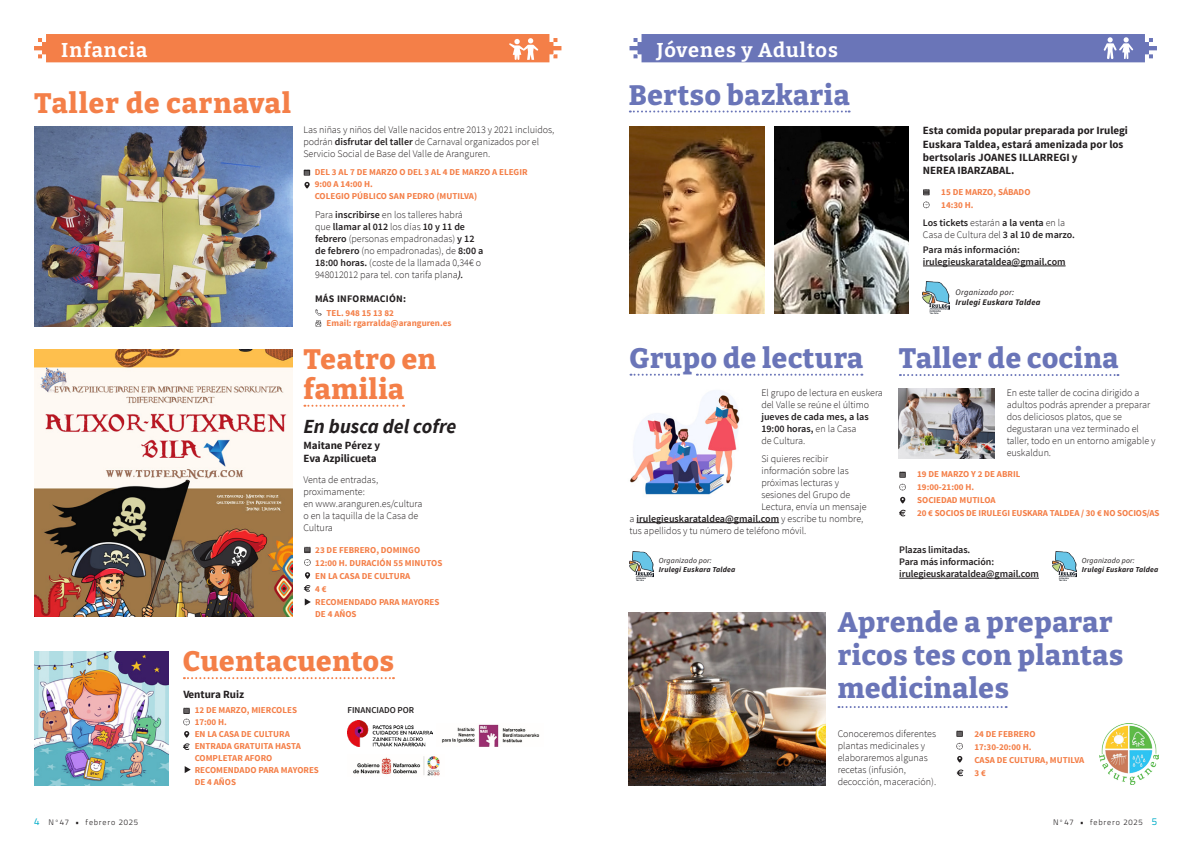
<style>
.page{position:relative;width:1191px;height:842px;background:#fff}
.page>*{position:absolute;margin:0;border:0;box-sizing:border-box;transform-origin:0 0}
.t1{font:800 28px/33px "Bitter";letter-spacing:.025em;color:#6a75b8}
.t2{font:800 28px/30px "Bitter";letter-spacing:.025em;color:#f47f48}
.t3{font:700 20px "Bitter";letter-spacing:.05em;color:#fff}
.t4{font:italic 700 20px "Source Sans Pro";color:#231f20}
.t5{font:700 11px/13.2px "Source Sans Pro";color:#231f20}
.t6{font:300 10px/12px "Source Sans Pro";color:#231f20}
.t7{font:600 10px/12px "Source Sans Pro";letter-spacing:-.005em;color:#231f20}
.t8{font:700 10px "Source Sans Pro";letter-spacing:.025em;color:#231f20}
.t9{font:700 9px/13px "Source Sans Pro";color:#f47f48}
.t10{font:600 9px "Source Sans Pro";color:#231f20}
.t11{font:italic 700 8.4px "Source Sans Pro";letter-spacing:.025em;color:#231f20}
.t12{font:italic 8.4px "Source Sans Pro";letter-spacing:.025em;color:#231f20}
.t13{font:8px "Titillium Text 25 L 250 wt";letter-spacing:.1em;color:#231f20}
.t14{font:italic 700 7.6px "Source Sans Pro";letter-spacing:.025em;color:#231f20}
.t15{font:italic 7.6px "Source Sans Pro";letter-spacing:.025em;color:#231f20}
.s1{font-weight:600}
.s2{font-weight:600;font-style:italic}
.s3{font-weight:300}
.s4{font-family:"Titillium Text 25 L 400 wt";font-size:10px;color:#00acc8}
</style>
<div class="page">
<div style="left:34px;top:34px;width:527px;height:28px;background:#f47f48"></div>
<img style="left:34px;top:127px;width:258px;height:200px">
<img style="left:34px;top:349px;width:258px;height:268px">
<svg style="left:304px;top:169px;width:6px;height:7px"></svg>
<svg style="left:304px;top:182px;width:6px;height:7px"></svg>
<svg style="left:315px;top:309px;width:7px;height:18px"></svg>
<svg style="left:304px;top:405px;width:100px;height:2px"></svg>
<svg style="left:304px;top:547px;width:6px;height:6px"></svg>
<svg style="left:305px;top:572px;width:5px;height:7px"></svg>
<svg style="left:304px;top:559px;width:7px;height:7px"></svg>
<svg style="left:304px;top:585px;width:6px;height:7px"></svg>
<svg style="left:305px;top:598px;width:6px;height:7px"></svg>
<div style="left:629px;top:34px;width:528px;height:28px;background:#6a75b8"></div>
<hr style="left:636px;top:522px;width:143px;height:1px;background:#231f20">
<svg style="left:630px;top:111px;width:219px;height:2px"></svg>
<svg style="left:184px;top:677px;width:210px;height:2px"></svg>
<svg style="left:183px;top:707px;width:7px;height:18px"></svg>
<svg style="left:183px;top:731px;width:7px;height:19px"></svg>
<svg style="left:185px;top:766px;width:6px;height:7px"></svg>
<img style="left:347px;top:720px;width:85px;height:26px">
<img style="left:353px;top:756px;width:87px;height:20px">
<img style="left:441px;top:724px;width:99px;height:22px">
<hr style="left:923px;top:266px;width:142px;height:1px;background:#231f20">
<svg style="left:899px;top:471px;width:6px;height:7px"></svg>
<svg style="left:900px;top:497px;width:5px;height:6px"></svg>
<svg style="left:899px;top:484px;width:7px;height:6px"></svg>
<svg style="left:899px;top:510px;width:6px;height:6px"></svg>
<img style="left:923px;top:282px;width:26px;height:32px">
<img style="left:629px;top:551px;width:24px;height:29px">
<img style="left:1052px;top:551px;width:24px;height:29px">
<svg style="left:900px;top:374px;width:218px;height:2px"></svg>
<svg style="left:697px;top:374px;width:165px;height:2px"></svg>
<svg style="left:630px;top:374px;width:49px;height:2px"></svg>
<img style="left:899px;top:389px;width:95px;height:70px">
<hr style="left:899px;top:578px;width:140px;height:1px;background:#231f20">
<img style="left:630px;top:390px;width:110px;height:105px">
<svg style="left:838px;top:706px;width:168px;height:2px"></svg>
<svg style="left:956px;top:730px;width:6px;height:7px"></svg>
<svg style="left:957px;top:756px;width:5px;height:7px"></svg>
<svg style="left:956px;top:743px;width:7px;height:6px"></svg>
<svg style="left:956px;top:769px;width:7px;height:7px"></svg>
<img style="left:1099px;top:724px;width:59px;height:61px">
<img style="left:774px;top:127px;width:134px;height:187px">
<img style="left:629px;top:127px;width:135px;height:187px">
<svg style="left:923px;top:189px;width:6px;height:6px"></svg>
<svg style="left:923px;top:202px;width:6px;height:6px"></svg>
<img style="left:34px;top:652px;width:135px;height:133px">
<img style="left:629px;top:613px;width:197px;height:172px">
<h2 class="t3" style="left:61px;top:34px;width:88px">Infancia</h2>
<h1 class="t2" style="left:34px;top:86px;width:258px">Taller de carnaval</h1>
<p class="t6" style="left:303px;top:124px;width:252px">Las niñas y niños del Valle nacidos entre 2013 y 2021 incluidos, podrán <span class="s1">disfrutar del taller</span> de Carnaval organizados por el<br>Servicio Social de Base del Valle de Aranguren.</p>
<p class="t9" style="left:315px;top:166px;width:214px;line-height:12px">DEL 3 AL 7 DE MARZO O DEL 3 AL 4 DE MARZO A ELEGIR<br>9:00 A 14:00 H.<br>COLEGIO PÚBLICO SAN PEDRO (MUTILVA)</p>
<p class="t6" style="left:315px;top:209px;width:170px">Para <span class="s1">inscribirse</span> en los talleres habrá<br>que <span class="s1">llamar al 012</span> los días <span class="s1">10 y 11 de febrero</span> (personas empadronadas) <span class="s1">y 12 de febrero</span> (no empadronadas), de <span class="s1">8:00 a 18:00 horas.</span> (coste de la llamada 0,34€ o 948012012 para tel. con tarifa plana<span class="s2">).</span></p>
<p class="t8" style="left:315px;top:292px;width:92px">MÁS INFORMACIÓN:</p>
<p class="t9" style="left:326px;top:308px;width:126px;line-height:10.8px">TEL. 948 15 13 82<br>Email: rgarralda@aranguren.es</p>
<h1 class="t2" style="left:303px;top:342px;width:134px">Teatro en familia</h1>
<h2 class="t4" style="left:303px;top:413px;width:154px">En busca del cofre</h2>
<p class="t5" style="left:303px;top:439px;width:78px">Maitane Pérez y<br>Eva Azpilicueta</p>
<p class="t6" style="left:303px;top:473px;width:121px">Venta de entradas, proximamente:<br>en www.aranguren.es/cultura o en la taquilla de la Casa de<br>Cultura</p>
<p class="t9" style="left:315px;top:544px;width:129px">23 DE FEBRERO, DOMINGO<br>12:00 H. DURACIÓN 55 MINUTOS<br>EN LA CASA DE CULTURA<br>4 €<br>RECOMENDADO PARA MAYORES</p>
<p class="t9" style="left:315px;top:608px;width:43px">DE 4 AÑOS</p>
<h1 class="t2" style="left:183px;top:644px;width:213px">Cuentacuentos</h1>
<p class="t5" style="left:183px;top:689px;width:62px">Ventura Ruiz</p>
<p class="t9" style="left:195px;top:705px;width:126px;line-height:12px">12 DE MARZO, MIERCOLES<br>17:00 H.<br>EN LA CASA DE CULTURA<br>ENTRADA GRATUITA HASTA<br>COMPLETAR AFORO<br>RECOMENDADO PARA MAYORES<br>DE 4 AÑOS</p>
<p class="t10" style="left:347px;top:705px;width:68px">FINANCIADO POR</p>
<h2 class="t3" style="left:657px;top:34px;width:183px">Jóvenes y Adultos</h2>
<h1 class="t1" style="left:629px;top:76px;width:222px">Bertso bazkaria</h1>
<p class="t5" style="left:923px;top:124px;width:206px">Esta comida popular preparada por Irulegi Euskara Taldea, estará amenizada por los bertsolaris JOANES ILLARREGI y<br>NEREA IBARZABAL.</p>
<p class="t9" style="left:941px;top:186px;width:91px">15 DE MARZO, SÁBADO<br>14:30 H.</p>
<p class="t7" style="left:923px;top:217px;width:153px">Los tickets <span class="s3">estarán</span> a la venta <span class="s3">en la<br>Casa de Cultura del</span> 3 al 10 de marzo.</p>
<p class="t7" style="left:923px;top:244px;width:144px">Para más información: irulegieuskarataldea@gmail.com</p>
<p class="t12" style="left:955px;top:287px;width:60px">Organizado por:</p>
<p class="t11" style="left:955px;top:296px;width:86px">Irulegi Euskara Taldea</p>
<h1 class="t1" style="left:629px;top:340px;width:235px">Grupo de lectura</h1>
<h1 class="t1" style="left:899px;top:340px;width:221px">Taller de cocina</h1>
<p class="t6" style="left:1006px;top:387px;width:150px">En este taller de cocina dirigido a adultos podrás aprender a preparar dos deliciosos platos, que se degustaran una vez terminado el taller, todo en un entorno amigable y euskaldun.</p>
<p class="t6" style="left:761px;top:387px;width:123px">El grupo de lectura en euskera del Valle se reúne el último</p>
<p class="t7" style="left:761px;top:411px;width:109px">jueves de cada mes, a las<br>19:00 horas, <span class="s3">en la Casa de Cultura.</span></p>
<p class="t6" style="left:761px;top:453px;width:68px">Si quieres recibir</p>
<p class="t6" style="left:761px;top:465px;width:89px">información sobre las</p>
<p class="t6" style="left:761px;top:477px;width:79px">próximas lecturas y</p>
<p class="t6" style="left:761px;top:489px;width:90px">sesiones del Grupo de</p>
<p class="t6" style="left:761px;top:501px;width:107px">Lectura, envía un mensaje</p>
<p class="t7" style="left:629px;top:513px;width:235px"><span class="s3">a</span> irulegieuskarataldea@gmail.com <span class="s3">y escribe tu nombre,</span></p>
<p class="t6" style="left:629px;top:525px;width:178px">tus apellidos y tu número de teléfono móvil.</p>
<p class="t9" style="left:917px;top:468px;width:244px">19 DE MARZO Y 2 DE ABRIL<br>19:00-21:00 H.<br>SOCIEDAD MUTILOA<br>20 € SOCIOS DE IRULEGI EUSKARA TALDEA / 30 € NO SOCIOS/AS</p>
<p class="t15" style="left:659px;top:556px;width:54px">Organizado por:</p>
<p class="t14" style="left:659px;top:565px;width:78px">Irulegi Euskara Taldea</p>
<p class="t7" style="left:899px;top:544px;width:141px">Plazas limitadas.<br>Para más información: irulegieuskarataldea@gmail.com</p>
<h1 class="t1" style="left:837px;top:604px;width:287px">Aprende a preparar ricos tes con plantas medicinales</h1>
<p class="t9" style="left:974px;top:727px;width:111px">24 DE FEBRERO<br>17:30-20:00 H.<br>CASA DE CULTURA, MUTILVA<br>3 €</p>
<p class="t15" style="left:1081px;top:556px;width:54px">Organizado por:</p>
<p class="t14" style="left:1081px;top:565px;width:78px">Irulegi Euskara Taldea</p>
<p class="t6" style="left:837px;top:728px;width:100px">Conoceremos diferentes plantas medicinales y elaboraremos algunas recetas (infusión, decocción, maceración).</p>
<p class="t13" style="left:34px;top:816px;width:106px"><span class="s4">4</span> Nº47 • febrero 2025</p>
<p class="t13" style="left:1053px;top:816px;width:105px">Nº47 • febrero 2025 <span class="s4">5</span></p>
</div>
